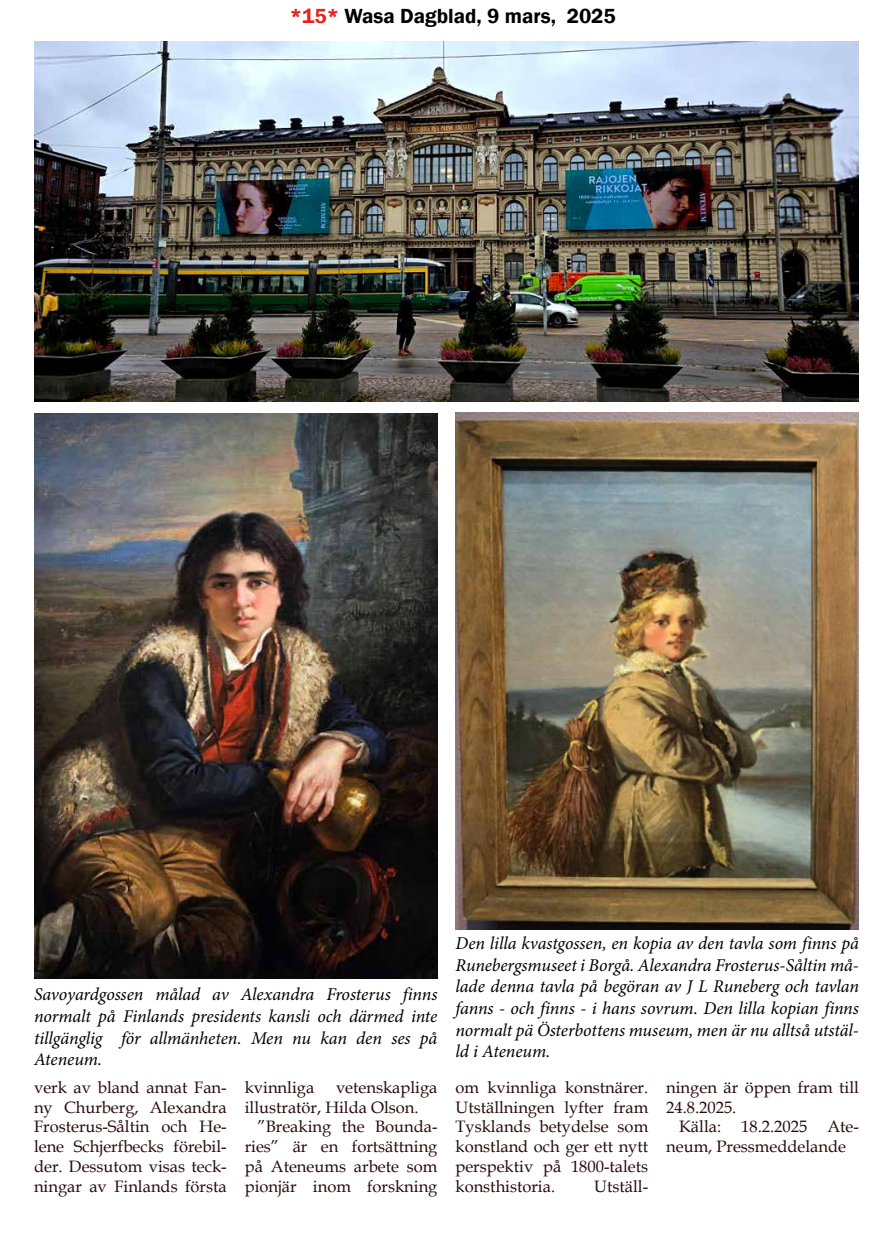
<style>
.page{position:relative;width:893px;height:1234px;background:#fff}
.page>*{position:absolute;margin:0;border:0;box-sizing:border-box;transform-origin:0 0}
.t1{font:600 21px "Franklin Gothic";color:#000}
.t2{font:italic 18px/21.6px "Minion Pro";letter-spacing:-.01em;color:#000;text-align:justify}
.t3{font:16.5px/19.8px "Book Antiqua";color:#270c0a;text-align:justify}
.s1{color:#e5231d}
</style>
<div class="page">
<img style="left:34px;top:41px;width:825px;height:360px">
<img style="left:34px;top:413px;width:403px;height:565px">
<img style="left:455px;top:412px;width:404px;height:516px">
<p class="t1" style="left:290px;top:3px;width:328px"><span class="s1">*15*</span> Wasa Dagblad, 9 mars, 2025</p>
<p class="t2" style="left:34px;top:983px;width:405px">Savoyardgossen målad av Alexandra Frosterus finns normalt på Finlands presidents kansli och därmed inte tillgänglig för allmänheten. Men nu kan den ses på Ateneum.</p>
<p class="t3" style="left:34px;top:1076px;width:194px">verk av bland annat Fan&shy;ny Churberg, Alexandra Frosterus-Såltin och He&shy;lene Schjerfbecks förebil&shy;der. Dessutom visas teck&shy;ningar av Finlands första</p>
<p class="t3" style="left:245px;top:1076px;width:71px">kvinnliga</p>
<p class="t3" style="left:245px;top:1076px;width:194px;text-indent:91px">vetenskapliga illustratör, Hilda Olson.</p>
<p class="t3" style="left:245px;top:1116px;width:194px;text-indent:13px">”Breaking the Bounda&shy;ries” är en fortsättning på Ateneums arbete som pionjär inom forskning</p>
<p class="t2" style="left:455px;top:932px;width:405px">Den lilla kvastgossen, en kopia av den tavla som finns på Runebergsmuseet i Borgå. Alexandra Frosterus-Såltin må&shy;lade denna tavla på begöran av J L Runeberg och tavlan fanns - och finns - i hans sovrum. Den lilla kopian finns normalt pä Österbottens museum, men är nu alltså utstäl&shy;ld i Ateneum.</p>
<p class="t3" style="left:455px;top:1076px;width:194px">om kvinnliga konstnärer.<br>Utställningen lyfter fram Tysklands betydelse som konstland och ger ett nytt perspektiv på 1800-talets konsthistoria.</p>
<p class="t3" style="left:594px;top:1175px;width:55px">Utställ-</p>
<p class="t3" style="left:666px;top:1076px;width:194px">ningen är öppen fram till<br>24.8.2025.</p>
<p class="t3" style="left:666px;top:1116px;width:194px;text-indent:13px">Källa: 18.2.2025 Ate&shy;neum, Pressmeddelande</p>
</div>
